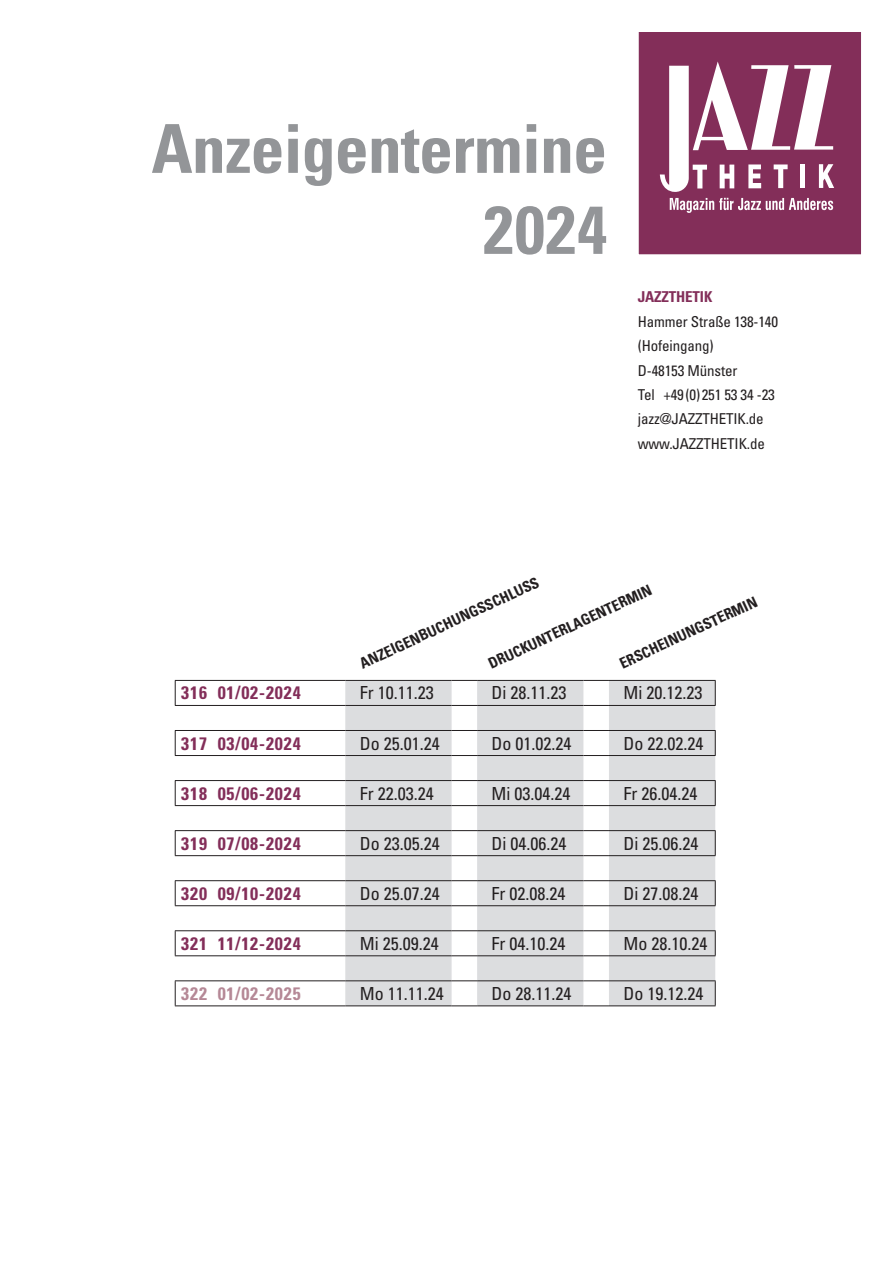
<style>
.page{position:relative;width:893px;height:1263px;background:#fff}
.page>*{position:absolute;margin:0;border:0;box-sizing:border-box;transform-origin:0 0}
.t1{font:700 condensed 67.5px/81px "Univers LT Pro";letter-spacing:-.01em;color:#939598;text-align:right}
.t2{font:condensed 18px "Univers LT Pro";color:#231f20}
.t3{font:700 condensed 18px "Univers LT Pro";letter-spacing:.05em;color:#832e59}
.t4{font:700 condensed 18px "Univers LT Pro";letter-spacing:.05em;color:#b58896}
.t5{font:condensed 15px/24.5px "Univers LT Pro";letter-spacing:-.01em;color:#231f20}
.t6{font:700 condensed 15px "Univers LT Pro";color:#231f20}
.t7{font:700 condensed 15px "Univers LT Pro";letter-spacing:-.01em;color:#832e59}
</style>
<div class="page">
<div style="left:637px;top:31px;width:225px;height:225px;background:#832e59"></div>
<svg style="left:670px;top:198px;width:163px;height:15px"></svg>
<svg style="left:660px;top:62px;width:174px;height:130px"></svg>
<div style="left:636px;top:29px;width:228px;height:228px;border:3px solid #fff"></div>
<svg style="left:345px;top:681px;width:370px;height:324px;background:#dfe0e2"></svg>
<hr style="left:175px;top:680px;width:170px;height:1px;background:#231f20">
<svg style="left:175px;top:681px;width:1px;height:24px"></svg>
<hr style="left:345px;top:680px;width:107px;height:1px;background:#231f20">
<svg style="left:452px;top:680px;width:25px;height:1px"></svg>
<hr style="left:477px;top:680px;width:106px;height:1px;background:#231f20">
<svg style="left:583px;top:680px;width:26px;height:1px"></svg>
<hr style="left:609px;top:680px;width:107px;height:1px;background:#231f20">
<svg style="left:715px;top:681px;width:1px;height:24px"></svg>
<hr style="left:175px;top:705px;width:170px;height:1px;background:#231f20">
<hr style="left:345px;top:705px;width:107px;height:1px;background:#231f20">
<svg style="left:452px;top:705px;width:25px;height:1px"></svg>
<hr style="left:477px;top:705px;width:106px;height:1px;background:#231f20">
<svg style="left:583px;top:705px;width:26px;height:1px"></svg>
<hr style="left:609px;top:705px;width:107px;height:1px;background:#231f20">
<hr style="left:175px;top:730px;width:170px;height:1px;background:#231f20">
<svg style="left:175px;top:731px;width:1px;height:24px"></svg>
<hr style="left:345px;top:730px;width:107px;height:1px;background:#231f20">
<svg style="left:452px;top:730px;width:25px;height:1px"></svg>
<hr style="left:477px;top:730px;width:106px;height:1px;background:#231f20">
<svg style="left:583px;top:730px;width:26px;height:1px"></svg>
<hr style="left:609px;top:730px;width:107px;height:1px;background:#231f20">
<svg style="left:715px;top:731px;width:1px;height:24px"></svg>
<hr style="left:175px;top:755px;width:170px;height:1px;background:#231f20">
<hr style="left:345px;top:755px;width:107px;height:1px;background:#231f20">
<svg style="left:452px;top:755px;width:25px;height:1px"></svg>
<hr style="left:477px;top:755px;width:106px;height:1px;background:#231f20">
<svg style="left:583px;top:755px;width:26px;height:1px"></svg>
<hr style="left:609px;top:755px;width:107px;height:1px;background:#231f20">
<hr style="left:175px;top:780px;width:170px;height:1px;background:#231f20">
<svg style="left:175px;top:781px;width:1px;height:24px"></svg>
<hr style="left:345px;top:780px;width:107px;height:1px;background:#231f20">
<svg style="left:452px;top:780px;width:25px;height:1px"></svg>
<hr style="left:477px;top:780px;width:106px;height:1px;background:#231f20">
<svg style="left:583px;top:780px;width:26px;height:1px"></svg>
<hr style="left:609px;top:780px;width:107px;height:1px;background:#231f20">
<svg style="left:715px;top:781px;width:1px;height:24px"></svg>
<hr style="left:175px;top:805px;width:170px;height:1px;background:#231f20">
<hr style="left:345px;top:805px;width:107px;height:1px;background:#231f20">
<svg style="left:452px;top:805px;width:25px;height:1px"></svg>
<hr style="left:477px;top:805px;width:106px;height:1px;background:#231f20">
<svg style="left:583px;top:805px;width:26px;height:1px"></svg>
<hr style="left:609px;top:805px;width:107px;height:1px;background:#231f20">
<hr style="left:175px;top:830px;width:170px;height:1px;background:#231f20">
<svg style="left:175px;top:831px;width:1px;height:24px"></svg>
<hr style="left:345px;top:830px;width:107px;height:1px;background:#231f20">
<svg style="left:452px;top:830px;width:25px;height:1px"></svg>
<hr style="left:477px;top:830px;width:106px;height:1px;background:#231f20">
<svg style="left:583px;top:830px;width:26px;height:1px"></svg>
<hr style="left:609px;top:830px;width:107px;height:1px;background:#231f20">
<svg style="left:715px;top:831px;width:1px;height:24px"></svg>
<hr style="left:175px;top:855px;width:170px;height:1px;background:#231f20">
<hr style="left:345px;top:855px;width:107px;height:1px;background:#231f20">
<svg style="left:452px;top:855px;width:25px;height:1px"></svg>
<hr style="left:477px;top:855px;width:106px;height:1px;background:#231f20">
<svg style="left:583px;top:855px;width:26px;height:1px"></svg>
<hr style="left:609px;top:855px;width:107px;height:1px;background:#231f20">
<hr style="left:175px;top:880px;width:170px;height:1px;background:#231f20">
<svg style="left:175px;top:881px;width:1px;height:24px"></svg>
<hr style="left:345px;top:880px;width:107px;height:1px;background:#231f20">
<svg style="left:452px;top:880px;width:25px;height:1px"></svg>
<hr style="left:477px;top:880px;width:106px;height:1px;background:#231f20">
<svg style="left:583px;top:880px;width:26px;height:1px"></svg>
<hr style="left:609px;top:880px;width:107px;height:1px;background:#231f20">
<svg style="left:715px;top:881px;width:1px;height:24px"></svg>
<hr style="left:175px;top:905px;width:170px;height:1px;background:#231f20">
<hr style="left:345px;top:905px;width:107px;height:1px;background:#231f20">
<svg style="left:452px;top:905px;width:25px;height:1px"></svg>
<hr style="left:477px;top:905px;width:106px;height:1px;background:#231f20">
<svg style="left:583px;top:905px;width:26px;height:1px"></svg>
<hr style="left:609px;top:905px;width:107px;height:1px;background:#231f20">
<hr style="left:175px;top:930px;width:170px;height:1px;background:#231f20">
<svg style="left:175px;top:931px;width:1px;height:24px"></svg>
<hr style="left:345px;top:930px;width:107px;height:1px;background:#231f20">
<svg style="left:452px;top:930px;width:25px;height:1px"></svg>
<hr style="left:477px;top:930px;width:106px;height:1px;background:#231f20">
<svg style="left:583px;top:930px;width:26px;height:1px"></svg>
<hr style="left:609px;top:930px;width:107px;height:1px;background:#231f20">
<svg style="left:715px;top:931px;width:1px;height:24px"></svg>
<hr style="left:175px;top:955px;width:170px;height:1px;background:#231f20">
<hr style="left:345px;top:955px;width:107px;height:1px;background:#231f20">
<svg style="left:452px;top:955px;width:25px;height:1px"></svg>
<hr style="left:477px;top:955px;width:106px;height:1px;background:#231f20">
<svg style="left:583px;top:955px;width:26px;height:1px"></svg>
<hr style="left:609px;top:955px;width:107px;height:1px;background:#231f20">
<hr style="left:175px;top:980px;width:170px;height:1px;background:#231f20">
<svg style="left:175px;top:981px;width:1px;height:24px"></svg>
<hr style="left:345px;top:980px;width:107px;height:1px;background:#231f20">
<svg style="left:452px;top:980px;width:25px;height:1px"></svg>
<hr style="left:477px;top:980px;width:106px;height:1px;background:#231f20">
<svg style="left:583px;top:980px;width:26px;height:1px"></svg>
<hr style="left:609px;top:980px;width:107px;height:1px;background:#231f20">
<svg style="left:715px;top:981px;width:1px;height:24px"></svg>
<hr style="left:175px;top:1005px;width:170px;height:1px;background:#231f20">
<hr style="left:345px;top:1005px;width:107px;height:1px;background:#231f20">
<svg style="left:452px;top:1005px;width:25px;height:1px"></svg>
<hr style="left:477px;top:1005px;width:106px;height:1px;background:#231f20">
<svg style="left:583px;top:1005px;width:26px;height:1px"></svg>
<hr style="left:609px;top:1005px;width:107px;height:1px;background:#231f20">
<h1 class="t1" style="left:151px;top:107px;width:457px">Anzeigentermine<br>2024</h1>
<p class="t7" style="left:638px;top:288px;width:76px">JAZZTHETIK</p>
<p class="t5" style="left:638px;top:309px;width:142px">Hammer Straße 138-140 (Hofeingang)<br>D-48153 Münster<br>Tel +49(0)251 53 34 -23 jazz@JAZZTHETIK.de www.JAZZTHETIK.de</p>
<p class="t6" style="left:357px;top:656px;width:197px;rotate:-25deg">ANZEIGENBUCHUNGSSCHLUSS</p>
<p class="t6" style="left:485px;top:656px;width:180px;rotate:-25deg">DRUCKUNTERLAGENTERMIN</p>
<p class="t6" style="left:617px;top:656px;width:152px;rotate:-25deg">ERSCHEINUNGSTERMIN</p>
<p class="t3" style="left:181px;top:682px;width:121px">316 01/02-2024</p>
<p class="t2" style="left:360px;top:682px;width:75px">Fr 10.11.23</p>
<p class="t2" style="left:492px;top:682px;width:76px">Di 28.11.23</p>
<p class="t2" style="left:623px;top:682px;width:80px">Mi 20.12.23</p>
<p class="t3" style="left:181px;top:732px;width:121px">317 03/04-2024</p>
<p class="t2" style="left:360px;top:732px;width:81px">Do 25.01.24</p>
<p class="t2" style="left:492px;top:732px;width:81px">Do 01.02.24</p>
<p class="t2" style="left:623px;top:732px;width:81px">Do 22.02.24</p>
<p class="t3" style="left:181px;top:782px;width:121px">318 05/06-2024</p>
<p class="t2" style="left:360px;top:782px;width:75px">Fr 22.03.24</p>
<p class="t2" style="left:492px;top:782px;width:80px">Mi 03.04.24</p>
<p class="t2" style="left:623px;top:782px;width:75px">Fr 26.04.24</p>
<p class="t3" style="left:181px;top:832px;width:121px">319 07/08-2024</p>
<p class="t2" style="left:360px;top:832px;width:81px">Do 23.05.24</p>
<p class="t2" style="left:492px;top:832px;width:76px">Di 04.06.24</p>
<p class="t2" style="left:623px;top:832px;width:76px">Di 25.06.24</p>
<p class="t3" style="left:181px;top:882px;width:121px">320 09/10-2024</p>
<p class="t2" style="left:360px;top:882px;width:81px">Do 25.07.24</p>
<p class="t2" style="left:492px;top:882px;width:75px">Fr 02.08.24</p>
<p class="t2" style="left:623px;top:882px;width:76px">Di 27.08.24</p>
<p class="t3" style="left:181px;top:932px;width:121px">321 11/12-2024</p>
<p class="t2" style="left:360px;top:932px;width:80px">Mi 25.09.24</p>
<p class="t2" style="left:492px;top:932px;width:75px">Fr 04.10.24</p>
<p class="t2" style="left:623px;top:932px;width:85px">Mo 28.10.24</p>
<p class="t4" style="left:181px;top:982px;width:121px">322 01/02-2025</p>
<p class="t2" style="left:360px;top:982px;width:85px">Mo 11.11.24</p>
<p class="t2" style="left:492px;top:982px;width:81px">Do 28.11.24</p>
<p class="t2" style="left:623px;top:982px;width:81px">Do 19.12.24</p>
</div>
